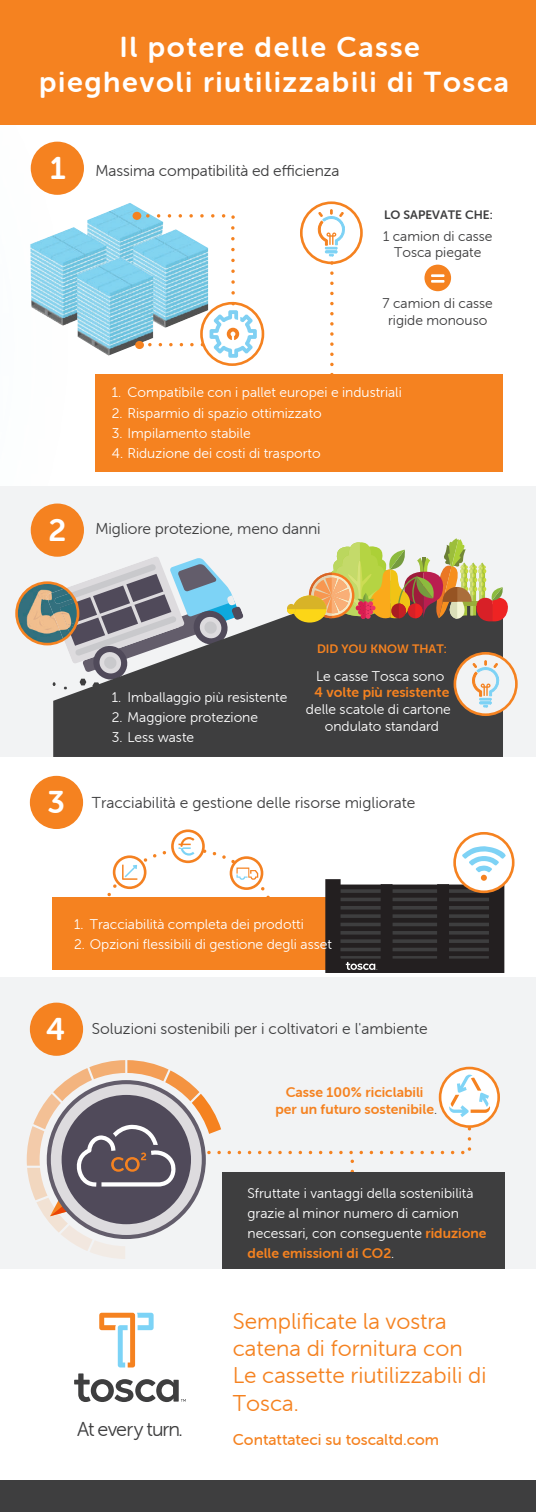
<style>
.page{position:relative;width:536px;height:1512px;background:#fff}
.page>*{position:absolute;margin:0;border:0;box-sizing:border-box;transform-origin:0 0}
.t1{font:28.88px/34.6px "Museo Sans Rounded 700";letter-spacing:.055em;color:#fff;text-align:center}
.t2{font:22.75px/27.3px "Museo Sans Rounded 300";color:#f58220}
.t3{font:20.04px "Museo Sans Rounded 300";letter-spacing:-.03em;color:#3e3e3f}
.t4{font:15.75px "Museo Sans Rounded 300";color:#3e3e3f}
.t5{font:15.75px "Museo Sans Rounded 500";color:#f58220}
.t6{font:14px/20.1px "Museo Sans Rounded 300";color:#fff;text-align:center}
.t7{font:14px/16.8px "Museo Sans Rounded 700";color:#f58220;text-align:center}
.t8{font:14px/16.8px "Museo Sans Rounded 300";color:#3e3e3f;text-align:center}
.t9{font:12.25px "Museo Sans Rounded 700";color:#f58220}
.t10{font:12.25px "Museo Sans Rounded 700";color:#3e3e3f}
.s1{font-family:"Museo Sans Rounded 700";font-size:31.5px;color:#fff}
.s2{font-family:"Museo Sans Rounded 300";color:#3e3e3f}
.s3{font-family:"Museo Sans Rounded 700";color:#f58220}
.s4{font-family:"Museo Sans Rounded 300";color:#fff}
</style>
<div class="page">
<div style="left:0;top:978px;width:535px;height:291px;background:#f2f3f4"></div>
<div style="left:52px;top:897px;width:283px;height:73px;background:#f58220"></div>
<div style="left:0;top:0;width:535px;height:125px;background:#f58220"></div>
<div style="left:30px;top:776px;width:53px;height:53px;background:#f58220;border-radius:50%"></div>
<div style="left:30px;top:1003px;width:53px;height:53px;background:#f58220;border-radius:50%"></div>
<svg style="left:74px;top:1313px;width:112px;height:89px"></svg>
<div style="left:0;top:1480px;width:535px;height:32px;background:#3e3e3f"></div>
<svg style="left:454px;top:833px;width:59px;height:59px"></svg>
<div style="left:453px;top:832px;width:61px;height:61px;border:3px solid #f58220;border-radius:50%"></div>
<svg style="left:440px;top:1068px;width:58px;height:59px"></svg>
<div style="left:438px;top:1067px;width:62px;height:61px;border:3px solid #f58220;border-radius:50%"></div>
<div style="left:31px;top:142px;width:53px;height:53px;background:#f58220;border-radius:50%"></div>
<div style="left:0;top:487px;width:535px;height:270px;background:#f2f3f4"></div>
<div style="left:95px;top:375px;width:408px;height:97px;background:#f58220"></div>
<img style="left:30px;top:203px;width:116px;height:153px">
<div style="left:200px;top:302px;width:64px;height:64px;border:3px solid #f58220;border-radius:50%"></div>
<svg style="left:330px;top:264px;width:3px;height:111px"></svg>
<div style="left:31px;top:504px;width:53px;height:53px;background:#f58220;border-radius:50%"></div>
<div style="left:300px;top:201px;width:62px;height:63px;border:3px solid #f58220;border-radius:50%"></div>
<svg style="left:133px;top:212px;width:124px;height:146px"></svg>
<svg style="left:317px;top:209px;width:28px;height:47px"></svg>
<div style="left:424px;top:265px;width:27px;height:26px;background:#f58220;border-radius:50%"></div>
<svg style="left:431px;top:274px;width:13px;height:9px"></svg>
<div style="left:53px;top:616px;width:450px;height:141px;background:#3e3e3f"></div>
<svg style="left:287px;top:538px;width:221px;height:86px"></svg>
<img style="left:17px;top:585px;width:30px;height:59px">
<img style="left:46px;top:588px;width:1px;height:52px">
<svg style="left:47px;top:556px;width:196px;height:133px"></svg>
<img style="left:60px;top:602px;width:18px;height:23px">
<div style="left:15px;top:581px;width:64px;height:64px;border:3px solid #f58220;border-radius:50%"></div>
<svg style="left:508px;top:698px;width:5px;height:7px"></svg>
<div style="left:454px;top:653px;width:62px;height:62px;background:#f2f3f4;border-radius:50%"></div>
<div style="left:453px;top:652px;width:64px;height:64px;border:3px solid #f58220;border-radius:50%"></div>
<svg style="left:472px;top:660px;width:27px;height:47px"></svg>
<svg style="left:325px;top:846px;width:181px;height:127px"></svg>
<svg style="left:172px;top:831px;width:31px;height:31px"></svg>
<div style="left:171px;top:829px;width:34px;height:34px;border:3px solid #f48121;border-radius:50%"></div>
<svg style="left:107px;top:837px;width:163px;height:60px"></svg>
<svg style="left:27px;top:1060px;width:463px;height:199px"></svg>
<div style="left:222px;top:1173px;width:283px;height:96px;background:#3e3e3f"></div>
<h1 class="t1" style="left:39px;top:30px;width:471px">Il potere delle Casse<br>pieghevoli riutilizzabili di Tosca</h1>
<p class="t4" style="left:50px;top:162px;width:291px"><span class="s1">1</span> Massima compatibilità ed efficienza</p>
<p class="t10" style="left:384px;top:208px;width:110px">LO SAPEVATE CHE:</p>
<p class="t8" style="left:383px;top:227px;width:111px">1 camion di casse<br>Tosca piegate</p>
<p class="t8" style="left:382px;top:295px;width:112px">7 camion di casse rigide monouso</p>
<p class="t6" style="left:112px;top:383px;width:291px">1. Compatibile con i pallet europei e industriali</p>
<p class="t6" style="left:112px;top:403px;width:211px">2. Risparmio di spazio ottimizzato</p>
<p class="t6" style="left:112px;top:423px;width:140px">3. Impilamento stabile</p>
<p class="t6" style="left:112px;top:443px;width:210px">4. Riduzione dei costi di trasporto</p>
<p class="t4" style="left:48px;top:520px;width:274px"><span class="s1">2</span> Migliore protezione, meno danni</p>
<p class="t6" style="left:112px;top:687px;width:177px">1. Imballaggio più resistente</p>
<p class="t6" style="left:112px;top:707px;width:148px">2. Maggiore protezione</p>
<p class="t6" style="left:112px;top:727px;width:84px">3. Less waste</p>
<p class="t9" style="left:317px;top:642px;width:131px">DID YOU KNOW THAT:</p>
<p class="t6" style="left:316px;top:666px;width:130px">Le casse Tosca sono</p>
<p class="t7" style="left:314px;top:684px;width:136px">4 volte più resistente</p>
<p class="t6" style="left:306px;top:701px;width:146px;line-height:16.8px">delle scatole di cartone ondulato standard</p>
<p class="t4" style="left:47px;top:794px;width:369px"><span class="s1">3</span> Tracciabilità e gestione delle risorse migliorate</p>
<p class="t6" style="left:74px;top:914px;width:231px">1. Tracciabilità completa dei prodotti</p>
<p class="t6" style="left:74px;top:934px;width:259px">2. Opzioni flessibili di gestione degli asset</p>
<p class="t4" style="left:46px;top:1021px;width:383px"><span class="s1">4</span> Soluzioni sostenibili per i coltivatori e l'ambiente</p>
<p class="t7" style="left:275px;top:1084px;width:163px">Casse 100% riciclabili per un futuro sostenibile<span class="s2">.</span></p>
<h3 class="t3" style="left:77px;top:1418px;width:107px">At every turn.</h3>
<p class="t6" style="left:247px;top:1183px;width:240px;text-align:left">Sfruttate i vantaggi della sostenibilità grazie al minor numero di camion necessari, con conseguente <span class="s3">riduzione</span></p>
<p class="t7" style="left:247px;top:1245px;width:148px">delle emissioni di CO2<span class="s4">.</span></p>
<h2 class="t2" style="left:233px;top:1307px;width:255px">Semplificate la vostra catena di fornitura con<br>Le cassette riutilizzabili di<br>Tosca.</h2>
<p class="t5" style="left:233px;top:1431px;width:208px">Contattateci su toscaltd.com</p>
</div>
